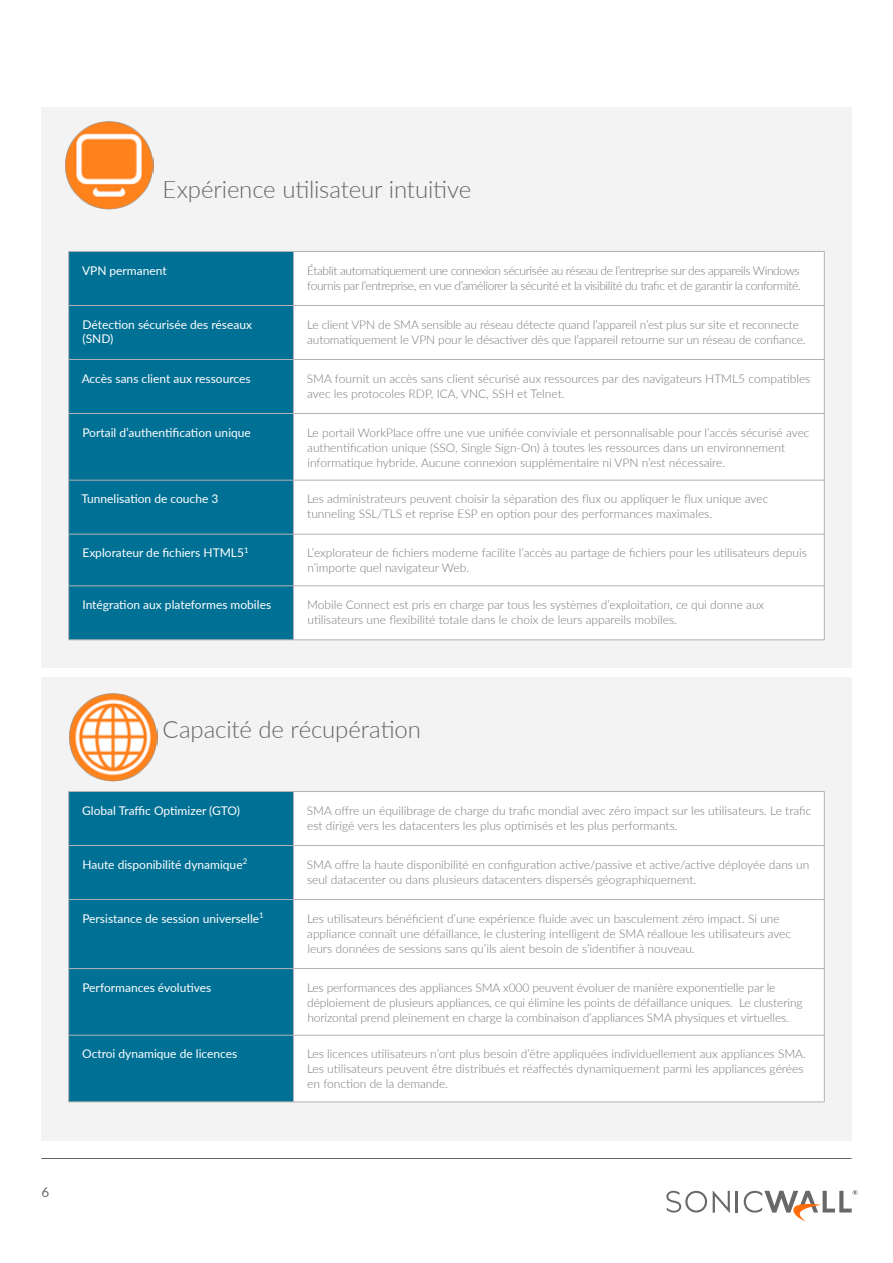
<style>
.page{position:relative;width:893px;height:1263px;background:#fff}
.page>*{position:absolute;margin:0;border:0;box-sizing:border-box;transform-origin:0 0}
.t1{font:300 24px "Lato";letter-spacing:-.01em;color:#646569}
.t2{font:13.5px "Lato";color:#646569}
.t3{font:300 12px/15px "Lato";color:#78787d}
.t4{font:12px/14.4px "Lato";color:#fff}
.t5{font:300 12px/15px "Lato";letter-spacing:-.03em;color:#78787d}
</style>
<div class="page">
<svg style="left:713px;top:1191px;width:17px;height:22px"></svg>
<hr style="left:736px;top:1191px;width:2px;height:21px;background:#68686b">
<svg style="left:666px;top:1191px;width:41px;height:21px"></svg>
<svg style="left:744px;top:1190px;width:113px;height:32px"></svg>
<hr style="left:41px;top:1158px;width:810px;height:1px;background:#646569">
<div style="left:41px;top:107px;width:810px;height:561px;background:#f3f3f3"></div>
<div style="left:69px;top:252px;width:224px;height:388px;background:#007095"></div>
<div style="left:294px;top:252px;width:530px;height:388px;background:#fff"></div>
<hr style="left:68px;top:252px;width:1px;height:53px;background:#b2b2b5">
<hr style="left:68px;top:306px;width:1px;height:53px;background:#b2b2b5">
<hr style="left:68px;top:251px;width:225px;height:1px;background:#b2b2b5">
<hr style="left:293px;top:252px;width:1px;height:53px;background:#b2b2b5">
<hr style="left:293px;top:306px;width:1px;height:53px;background:#b2b2b5">
<hr style="left:293px;top:251px;width:531px;height:1px;background:#b2b2b5">
<hr style="left:824px;top:252px;width:1px;height:53px;background:#b2b2b5">
<hr style="left:824px;top:306px;width:1px;height:53px;background:#b2b2b5">
<hr style="left:68px;top:360px;width:1px;height:53px;background:#b2b2b5">
<hr style="left:68px;top:414px;width:1px;height:66px;background:#b2b2b5">
<hr style="left:68px;top:480px;width:1px;height:54px;background:#b2b2b5">
<hr style="left:68px;top:534px;width:1px;height:52px;background:#b2b2b5">
<hr style="left:68px;top:586px;width:1px;height:54px;background:#b2b2b5">
<hr style="left:68px;top:305px;width:225px;height:1px;background:#b2b2b5">
<hr style="left:293px;top:305px;width:531px;height:1px;background:#b2b2b5">
<hr style="left:68px;top:359px;width:225px;height:1px;background:#b2b2b5">
<hr style="left:293px;top:359px;width:531px;height:1px;background:#b2b2b5">
<hr style="left:293px;top:360px;width:1px;height:53px;background:#b2b2b5">
<hr style="left:824px;top:360px;width:1px;height:53px;background:#b2b2b5">
<hr style="left:293px;top:414px;width:1px;height:66px;background:#b2b2b5">
<hr style="left:824px;top:414px;width:1px;height:66px;background:#b2b2b5">
<hr style="left:293px;top:480px;width:1px;height:54px;background:#b2b2b5">
<hr style="left:824px;top:480px;width:1px;height:54px;background:#b2b2b5">
<hr style="left:293px;top:534px;width:1px;height:52px;background:#b2b2b5">
<hr style="left:824px;top:534px;width:1px;height:52px;background:#b2b2b5">
<hr style="left:293px;top:586px;width:1px;height:54px;background:#b2b2b5">
<hr style="left:824px;top:586px;width:1px;height:54px;background:#b2b2b5">
<hr style="left:68px;top:413px;width:225px;height:1px;background:#b2b2b5">
<hr style="left:293px;top:413px;width:531px;height:1px;background:#b2b2b5">
<hr style="left:68px;top:480px;width:225px;height:1px;background:#b2b2b5">
<hr style="left:293px;top:480px;width:531px;height:1px;background:#b2b2b5">
<hr style="left:68px;top:534px;width:225px;height:1px;background:#b2b2b5">
<hr style="left:293px;top:534px;width:531px;height:1px;background:#b2b2b5">
<hr style="left:68px;top:586px;width:225px;height:1px;background:#b2b2b5">
<hr style="left:293px;top:586px;width:531px;height:1px;background:#b2b2b5">
<hr style="left:68px;top:640px;width:225px;height:1px;background:#b2b2b5">
<hr style="left:293px;top:640px;width:531px;height:1px;background:#b2b2b5">
<img style="left:65px;top:121px;width:88px;height:89px">
<div style="left:41px;top:677px;width:810px;height:464px;background:#f3f3f3"></div>
<div style="left:69px;top:792px;width:224px;height:310px;background:#007095"></div>
<div style="left:294px;top:793px;width:530px;height:309px;background:#fff"></div>
<hr style="left:68px;top:792px;width:1px;height:53px;background:#b2b2b5">
<hr style="left:68px;top:791px;width:225px;height:1px;background:#b2b2b5">
<hr style="left:293px;top:792px;width:1px;height:53px;background:#b2b2b5">
<hr style="left:293px;top:791px;width:531px;height:1px;background:#b2b2b5">
<hr style="left:824px;top:792px;width:1px;height:53px;background:#b2b2b5">
<hr style="left:68px;top:846px;width:1px;height:53px;background:#b2b2b5">
<hr style="left:68px;top:900px;width:1px;height:68px;background:#b2b2b5">
<hr style="left:68px;top:969px;width:1px;height:66px;background:#b2b2b5">
<hr style="left:68px;top:1035px;width:1px;height:67px;background:#b2b2b5">
<hr style="left:68px;top:845px;width:225px;height:1px;background:#b2b2b5">
<hr style="left:293px;top:845px;width:531px;height:1px;background:#b2b2b5">
<hr style="left:293px;top:846px;width:1px;height:53px;background:#b2b2b5">
<hr style="left:824px;top:846px;width:1px;height:53px;background:#b2b2b5">
<hr style="left:293px;top:900px;width:1px;height:68px;background:#b2b2b5">
<hr style="left:824px;top:900px;width:1px;height:68px;background:#b2b2b5">
<hr style="left:293px;top:969px;width:1px;height:66px;background:#b2b2b5">
<hr style="left:824px;top:969px;width:1px;height:66px;background:#b2b2b5">
<hr style="left:293px;top:1035px;width:1px;height:67px;background:#b2b2b5">
<hr style="left:824px;top:1035px;width:1px;height:67px;background:#b2b2b5">
<hr style="left:68px;top:899px;width:225px;height:1px;background:#b2b2b5">
<hr style="left:293px;top:899px;width:531px;height:1px;background:#b2b2b5">
<hr style="left:68px;top:968px;width:225px;height:1px;background:#b2b2b5">
<hr style="left:293px;top:968px;width:531px;height:1px;background:#b2b2b5">
<hr style="left:68px;top:1035px;width:225px;height:1px;background:#b2b2b5">
<hr style="left:293px;top:1035px;width:531px;height:1px;background:#b2b2b5">
<hr style="left:68px;top:1102px;width:225px;height:1px;background:#b2b2b5">
<hr style="left:293px;top:1102px;width:531px;height:1px;background:#b2b2b5">
<img style="left:69px;top:693px;width:89px;height:88px">
<h1 class="t1" style="left:162px;top:173px;width:310px">Expérience utilisateur intuitive</h1>
<p class="t4" style="left:82px;top:263px;width:86px">VPN permanent</p>
<p class="t5" style="left:307px;top:262px;width:495px">Établit automatiquement une connexion sécurisée au réseau de l’entreprise sur des appareils Windows fournis par l’entreprise, en vue d’améliorer la sécurité et la visibilité du trafic et de garantir la conformité.</p>
<p class="t4" style="left:82px;top:317px;width:171px">Détection sécurisée des réseaux (SND)</p>
<p class="t3" style="left:307px;top:316px;width:500px">Le client VPN de SMA sensible au réseau détecte quand l’appareil n’est plus sur site et reconnecte automatiquement le VPN pour le désactiver dès que l’appareil retourne sur un réseau de confiance.</p>
<p class="t4" style="left:82px;top:371px;width:171px">Accès sans client aux ressources</p>
<p class="t3" style="left:307px;top:370px;width:505px">SMA fournit un accès sans client sécurisé aux ressources par des navigateurs HTML5 compatibles avec les protocoles RDP, ICA, VNC, SSH et Telnet.</p>
<p class="t4" style="left:82px;top:425px;width:170px">Portail d’authentification unique</p>
<p class="t3" style="left:307px;top:424px;width:504px">Le portail WorkPlace offre une vue unifiée conviviale et personnalisable pour l’accès sécurisé avec authentification unique (SSO, Single Sign-On) à toutes les ressources dans un environnement informatique hybride. Aucune connexion supplémentaire ni VPN n’est nécessaire.</p>
<p class="t4" style="left:81px;top:491px;width:139px">Tunnelisation de couche 3</p>
<p class="t3" style="left:307px;top:491px;width:463px">Les administrateurs peuvent choisir la séparation des flux ou appliquer le flux unique avec tunneling SSL/TLS et reprise ESP en option pour des performances maximales.</p>
<p class="t4" style="left:82px;top:545px;width:168px">Explorateur de fichiers HTML5<sup>1</sup></p>
<p class="t3" style="left:307px;top:545px;width:501px">L’explorateur de fichiers moderne facilite l’accès au partage de fichiers pour les utilisateurs depuis n’importe quel navigateur Web.</p>
<p class="t4" style="left:82px;top:597px;width:190px">Intégration aux plateformes mobiles</p>
<p class="t3" style="left:307px;top:597px;width:459px">Mobile Connect est pris en charge par tous les systèmes d’exploitation, ce qui donne aux utilisateurs une flexibilité totale dans le choix de leurs appareils mobiles.</p>
<h1 class="t1" style="left:163px;top:713px;width:260px">Capacité de récupération</h1>
<p class="t4" style="left:82px;top:803px;width:160px">Global Traffic Optimizer (GTO)</p>
<p class="t3" style="left:307px;top:802px;width:506px">SMA offre un équilibrage de charge du trafic mondial avec zéro impact sur les utilisateurs. Le trafic est dirigé vers les datacenters les plus optimisés et les plus performants.</p>
<p class="t4" style="left:82px;top:857px;width:166px">Haute disponibilité dynamique<sup>2</sup></p>
<p class="t3" style="left:307px;top:856px;width:504px">SMA offre la haute disponibilité en configuration active/passive et active/active déployée dans un seul datacenter ou dans plusieurs datacenters dispersés géographiquement.</p>
<p class="t4" style="left:82px;top:911px;width:183px">Persistance de session universelle<sup>1</sup></p>
<p class="t3" style="left:307px;top:910px;width:486px">Les utilisateurs bénéficient d’une expérience fluide avec un basculement zéro impact. Si une appliance connaît une défaillance, le clustering intelligent de SMA réalloue les utilisateurs avec leurs données de sessions sans qu’ils aient besoin de s’identifier à nouveau.</p>
<p class="t4" style="left:82px;top:980px;width:131px">Performances évolutives</p>
<p class="t3" style="left:307px;top:979px;width:497px">Les performances des appliances SMA x000 peuvent évoluer de manière exponentielle par le déploiement de plusieurs appliances, ce qui élimine les points de défaillance uniques. Le clustering horizontal prend pleinement en charge la combinaison d’appliances SMA physiques et virtuelles.</p>
<p class="t4" style="left:82px;top:1046px;width:157px">Octroi dynamique de licences</p>
<p class="t3" style="left:307px;top:1046px;width:500px">Les licences utilisateurs n’ont plus besoin d’être appliquées individuellement aux appliances SMA.<br>Les utilisateurs peuvent être distribués et réaffectés dynamiquement parmi les appliances gérées en fonction de la demande.</p>
<p class="t2" style="left:41px;top:1183px;width:9px">6</p>
</div>
